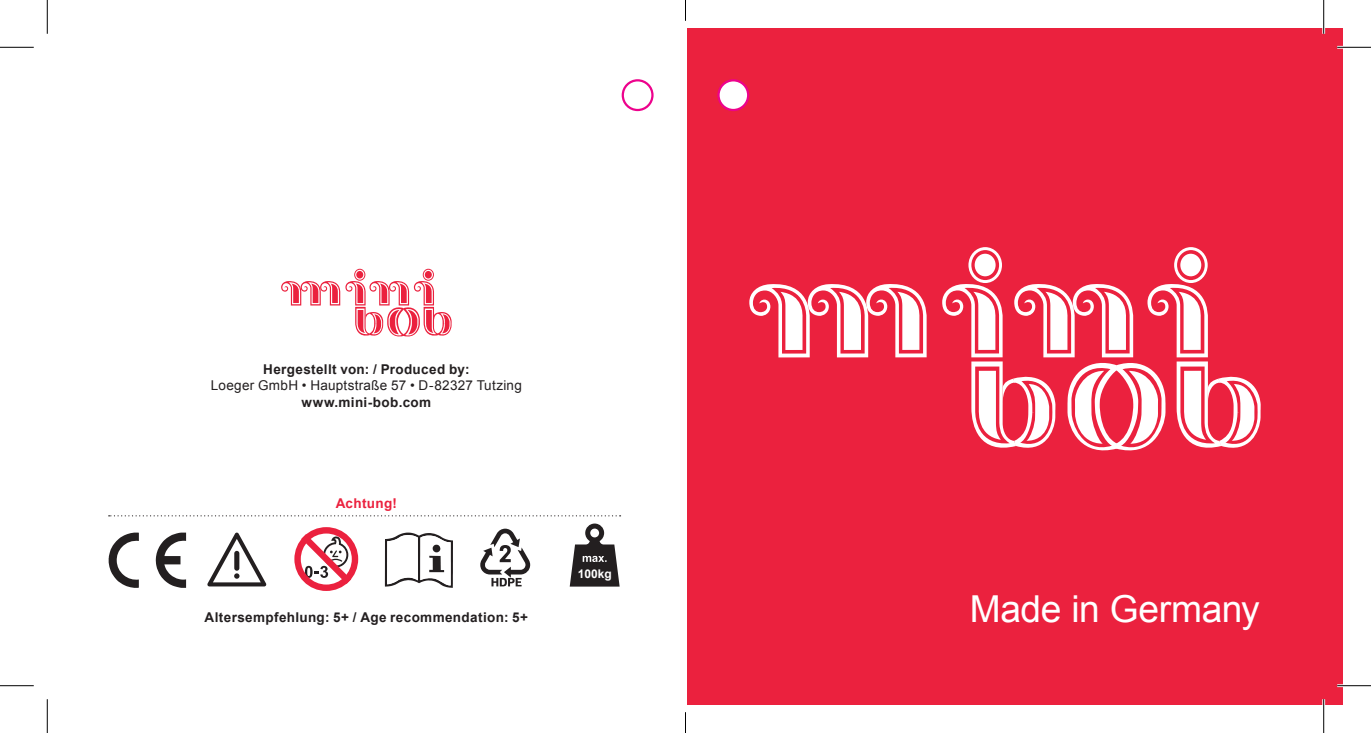
<style>
.page{position:relative;width:1371px;height:733px;background:#fff}
.page>*{position:absolute;margin:0;border:0;box-sizing:border-box;transform-origin:0 0}
.t1{font:37.12px "Arial";letter-spacing:-.015em;color:#fff}
.t2{font:700 13.5px "Arial";letter-spacing:.025em;color:#231f20}
.t3{font:13.5px "Arial";letter-spacing:.02em;color:#231f20}
.t4{font:700 13.5px "Arial";letter-spacing:.025em;color:#eb213e}
.t5{font:700 11.92px "Arial";color:#fff}
</style>
<div class="page">
<div style="left:685px;top:28px;width:657px;height:676px;background:#eb213e"></div>
<svg style="left:749px;top:284px;width:177px;height:73px"></svg>
<svg style="left:942px;top:247px;width:318px;height:204px"></svg>
<div style="left:621px;top:79px;width:32px;height:32px;border:2px solid #ed028c;border-radius:50%"></div>
<div style="left:718px;top:80px;width:30px;height:30px;background:#fff;border-radius:50%"></div>
<div style="left:717px;top:79px;width:32px;height:32px;border:2px solid #ed028c;border-radius:50%"></div>
<hr style="left:685px;top:28px;width:1px;height:676px;background:#fff">
<svg style="left:480px;top:528px;width:50px;height:58px"></svg>
<svg style="left:207px;top:532px;width:59px;height:54px"></svg>
<svg style="left:156px;top:532px;width:30px;height:55px"></svg>
<svg style="left:109px;top:532px;width:30px;height:55px"></svg>
<svg style="left:294px;top:527px;width:64px;height:63px"></svg>
<svg style="left:569px;top:523px;width:50px;height:63px"></svg>
<svg style="left:109px;top:515px;width:511px;height:1px"></svg>
<svg style="left:385px;top:532px;width:68px;height:55px"></svg>
<svg style="left:281px;top:268px;width:170px;height:69px"></svg>
<hr style="left:1336px;top:46px;width:34px;height:3px;background:#fff">
<hr style="left:1336px;top:684px;width:34px;height:2px;background:#fff">
<hr style="left:1321px;top:0;width:3px;height:34px;background:#fff">
<hr style="left:1321px;top:699px;width:3px;height:33px;background:#fff">
<hr style="left:0;top:47px;width:34px;height:1px;background:#000">
<hr style="left:1336px;top:47px;width:34px;height:1px;background:#000">
<hr style="left:0;top:685px;width:34px;height:1px;background:#000">
<hr style="left:1336px;top:685px;width:34px;height:1px;background:#000">
<hr style="left:47px;top:0;width:1px;height:34px;background:#000">
<hr style="left:47px;top:699px;width:1px;height:33px;background:#000">
<hr style="left:1322px;top:0;width:1px;height:34px;background:#000">
<hr style="left:1322px;top:699px;width:1px;height:33px;background:#000">
<svg style="left:685px;top:0;width:1px;height:20px"></svg>
<svg style="left:685px;top:712px;width:1px;height:20px"></svg>
<p class="t2" style="left:263px;top:360px;width:208px">Hergestellt von: / Produced by:</p>
<p class="t3" style="left:211px;top:376px;width:312px">Loeger GmbH • Hauptstraße 57 • D-82327 Tutzing</p>
<p class="t2" style="left:301px;top:393px;width:131px">www.mini-bob.com</p>
<p class="t4" style="left:335px;top:494px;width:63px">Achtung!</p>
<p class="t2" style="left:204px;top:608px;width:325px">Altersempfehlung: 5+ / Age recommendation: 5+</p>
<p class="t5" style="left:577px;top:566px;width:35px">100kg</p>
<h1 class="t1" style="left:969px;top:584px;width:291px">Made in Germany</h1>
</div>
